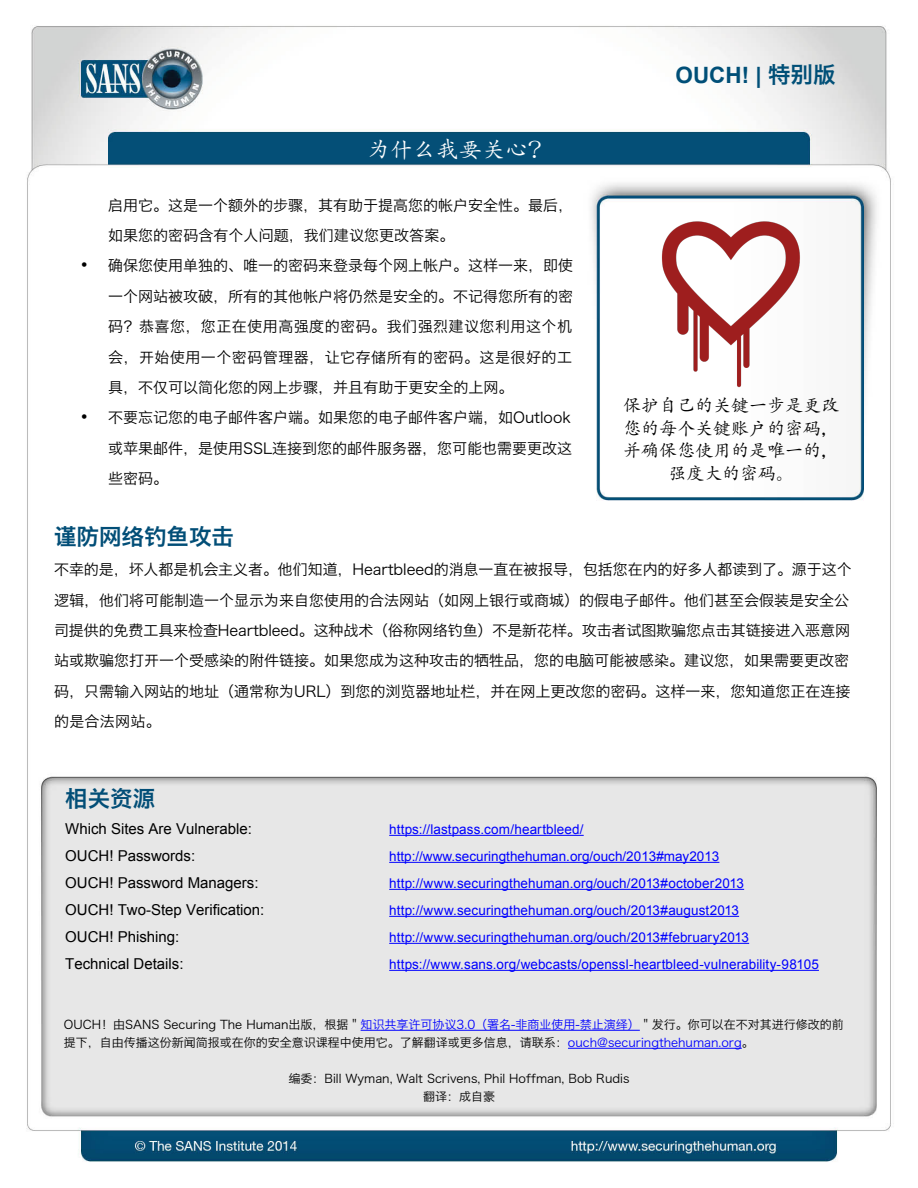
<style>
.page{position:relative;width:918px;height:1188px;background:#fff}
.page>*{position:absolute;margin:0;border:0;box-sizing:border-box;transform-origin:0 0}
.MainText{font:22.5px "Hiragino Sans GB W6";color:#024e77}
.t1{font:700 22.5px "Arial";color:#004f77}
.t2{font:22.5px "Adobe Kaiti Std";letter-spacing:.025em;color:#fff}
.t3{font:18px/22.5px "Adobe Kaiti Std";color:#000;text-align:center}
.MainText-2{font:15px/30.3px "Hiragino Sans GB W3";color:#000}
.t4{font:15px "Arial";color:#000}
.t5{font:13.5px "Arial";letter-spacing:.005em;color:#00f}
.t6{font:12px/18px "Hiragino Sans GB W3";color:#000}
.s1{font-family:"Arial";font-size:18px}
.s2{font-family:"Hiragino Sans GB W6";font-weight:400}
.s3{color:#00f}
</style>
<div class="page">
<img style="left:26px;top:26px;width:865px;height:1136px">
<hr style="left:389px;top:835px;width:195px;height:1px;background:#00f">
<hr style="left:389px;top:862px;width:330px;height:1px;background:#00f">
<hr style="left:389px;top:889px;width:355px;height:1px;background:#00f">
<hr style="left:389px;top:916px;width:350px;height:1px;background:#00f">
<hr style="left:389px;top:943px;width:360px;height:1px;background:#00f">
<hr style="left:389px;top:970px;width:430px;height:1px;background:#00f">
<img style="left:648px;top:215px;width:166px;height:179px">
<hr style="left:361px;top:1030px;width:279px;height:1px;background:#00f">
<hr style="left:568px;top:1048px;width:174px;height:1px;background:#00f">
<p class="t2" style="left:367px;top:135px;width:185px">为什么我要关心？</p>
<p class="MainText-2" style="left:108px;top:190px;width:467px">启用它。这是一个额外的步骤，其有助于提高您的帐户安全性。最后，如果您的密码含有个人问题，我们建议您更改答案。</p>
<p class="MainText-2" style="left:108px;top:250px;width:467px;text-align:justify;text-indent:-27px"><span class="s1">•</span> 确保您使用单独的、唯一的密码来登录每个网上帐户。这样一来，即使一个网站被攻破，所有的其他帐户将仍然是安全的。不记得您所有的密码？恭喜您，您正在使用高强度的密码。我们强烈建议您利用这个机会，开始使用一个密码管理器，让它存储所有的密码。这是很好的工具，不仅可以简化您的网上步骤，并且有助于更安全的上网。</p>
<p class="MainText-2" style="left:108px;top:402px;width:466px;text-align:justify;text-indent:-27px"><span class="s1">•</span> 不要忘记您的电子邮件客户端。如果您的电子邮件客户端，如Outlook或苹果邮件，是使用SSL连接到您的邮件服务器，您可能也需要更改这些密码。</p>
<h1 class="t1" style="left:676px;top:61px;width:162px">OUCH! | <span class="s2">特别版</span></h1>
<p class="t3" style="left:623px;top:395px;width:218px">保护自己的关键一步是更改您的每个关键账户的密码，并确保您使用的是唯一的，强度大的密码。</p>
<p class="MainText" style="left:54px;top:522px;width:182px">谨防网络钓鱼攻击</p>
<p class="MainText-2" style="left:54px;top:554px;width:799px">不幸的是，坏人都是机会主义者。他们知道，Heartbleed的消息一直在被报导，包括您在内的好多人都读到了。源于这个逻辑，他们将可能制造一个显示为来自您使用的合法网站（如网上银行或商城）的假电子邮件。他们甚至会假装是安全公司提供的免费工具来检查Heartbleed。这种战术（俗称网络钓鱼）不是新花样。攻击者试图欺骗您点击其链接进入恶意网站或欺骗您打开一个受感染的附件链接。如果您成为这种攻击的牺牲品，您的电脑可能被感染。建议您，如果需要更改密码，只需输入网站的地址（通常称为URL）到您的浏览器地址栏，并在网上更改您的密码。这样一来，您知道您正在连接的是合法网站。</p>
<p class="MainText" style="left:65px;top:784px;width:91px">相关资源</p>
<p class="t4" style="left:65px;top:819px;width:188px">Which Sites Are Vulnerable:</p>
<p class="t5" style="left:389px;top:820px;width:196px">https://lastpass.com/heartbleed/</p>
<p class="t4" style="left:65px;top:846px;width:132px">OUCH! Passwords:</p>
<p class="t5" style="left:389px;top:847px;width:332px">http://www.securingthehuman.org/ouch/2013#may2013</p>
<p class="t4" style="left:65px;top:873px;width:195px">OUCH! Password Managers:</p>
<p class="t5" style="left:389px;top:874px;width:356px">http://www.securingthehuman.org/ouch/2013#october2013</p>
<p class="t4" style="left:65px;top:900px;width:201px">OUCH! Two-Step Verification:</p>
<p class="t5" style="left:389px;top:901px;width:351px">http://www.securingthehuman.org/ouch/2013#august2013</p>
<p class="t4" style="left:65px;top:927px;width:116px">OUCH! Phishing:</p>
<p class="t5" style="left:389px;top:928px;width:361px">http://www.securingthehuman.org/ouch/2013#february2013</p>
<p class="t4" style="left:65px;top:954px;width:120px">Technical Details:</p>
<p class="t5" style="left:389px;top:955px;width:431px">https://www.sans.org/webcasts/openssl-heartbleed-vulnerability-98105</p>
<p class="t6" style="left:64px;top:1015px;width:781px">OUCH！由SANS Securing The Human出版，根据＂<span class="s3">知识共享许可协议3.0（署名-非商业使用-禁止演绎）</span>＂发行。你可以在不对其进行修改的前提下，自由传播这份新闻简报或在你的安全意识课程中使用它。了解翻译或更多信息，请联系：<span class="s3">ouch@securingthehuman.org</span>。</p>
<p class="t6" style="left:289px;top:1069px;width:342px">编委：Bill Wyman, Walt Scrivens, Phil Hoffman, Bob Rudis</p>
<p class="t6" style="left:423px;top:1087px;width:73px">翻译：成自豪</p>
</div>
